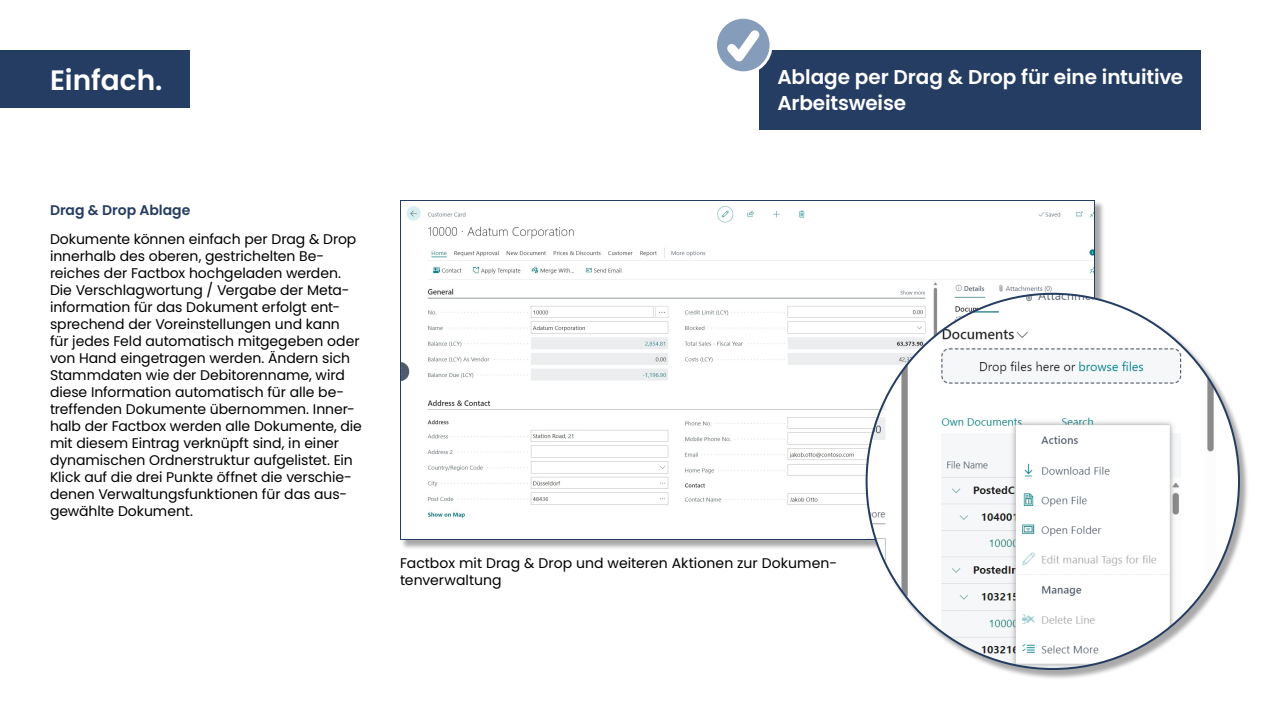
<style>
.page{position:relative;width:1280px;height:720px;background:#fff}
.page>*{position:absolute;margin:0;border:0;box-sizing:border-box;transform-origin:0 0}
.Flag{font:600 28px "Poppins";color:#fff}
.Farbige_Fläche{font:600 20px/26px "Poppins";letter-spacing:-.005em;color:#fff}
.Fließtext{font:14px/17px "Poppins";letter-spacing:-.005em;color:#000}
.Bildbeschriftung{font:14px/16.8px "Poppins";letter-spacing:.005em;color:#000}
.Zwischenüberschrift_Semibold{font:600 14px "Poppins";color:#253d63}
</style>
<div class="page">
<div style="left:401px;top:201px;width:704px;height:349px;background:#000;opacity:.34"></div>
<img style="left:402px;top:202px;width:691px;height:336px">
<div style="left:867px;top:294px;width:383px;height:386px;background:#000;opacity:.34"></div>
<img style="left:867px;top:294px;width:372px;height:375px">
<div style="left:0;top:50px;width:190px;height:58px;background:#253d63"></div>
<div style="left:760px;top:50px;width:441px;height:80px;background:#253d63"></div>
<svg style="left:715px;top:17px;width:56px;height:56px"></svg>
<div style="left:714px;top:16px;width:59px;height:58px;border:3px solid #fff;border-radius:50%"></div>
<svg style="left:719px;top:22px;width:48px;height:50px"></svg>
<p class="Flag" style="left:50px;top:64px;width:114px">Einfach.</p>
<p class="Farbige_Fläche" style="left:778px;top:65px;width:407px">Ablage per Drag &amp; Drop für eine intuitive<br>Arbeitsweise</p>
<p class="Zwischenüberschrift_Semibold" style="left:50px;top:202px;width:142px">Drag &amp; Drop Ablage</p>
<p class="Fließtext" style="left:50px;top:231px;width:314px">Dokumente können einfach per Drag &amp; Drop innerhalb des oberen, gestrichelten Be&shy;reiches der Factbox hochgeladen werden.<br>Die Verschlagwortung / Vergabe der Meta&shy;information für das Dokument erfolgt ent&shy;sprechend der Voreinstellungen und kann<br>für jedes Feld automatisch mitgegeben oder von Hand eingetragen werden. Ändern sich Stammdaten wie der Debitorenname, wird diese Information automatisch für alle be&shy;treffenden Dokumente übernommen. Inner&shy;halb der Factbox werden alle Dokumente, die mit diesem Eintrag verknüpft sind, in einer dynamischen Ordnerstruktur aufgelistet. Ein Klick auf die drei Punkte öffnet die verschie&shy;denen Verwaltungsfunktionen für das aus&shy;gewählte Dokument.</p>
<p class="Bildbeschriftung" style="left:400px;top:555px;width:439px">Factbox mit Drag &amp; Drop und weiteren Aktionen zur Dokumen&shy;tenverwaltung</p>
</div>
